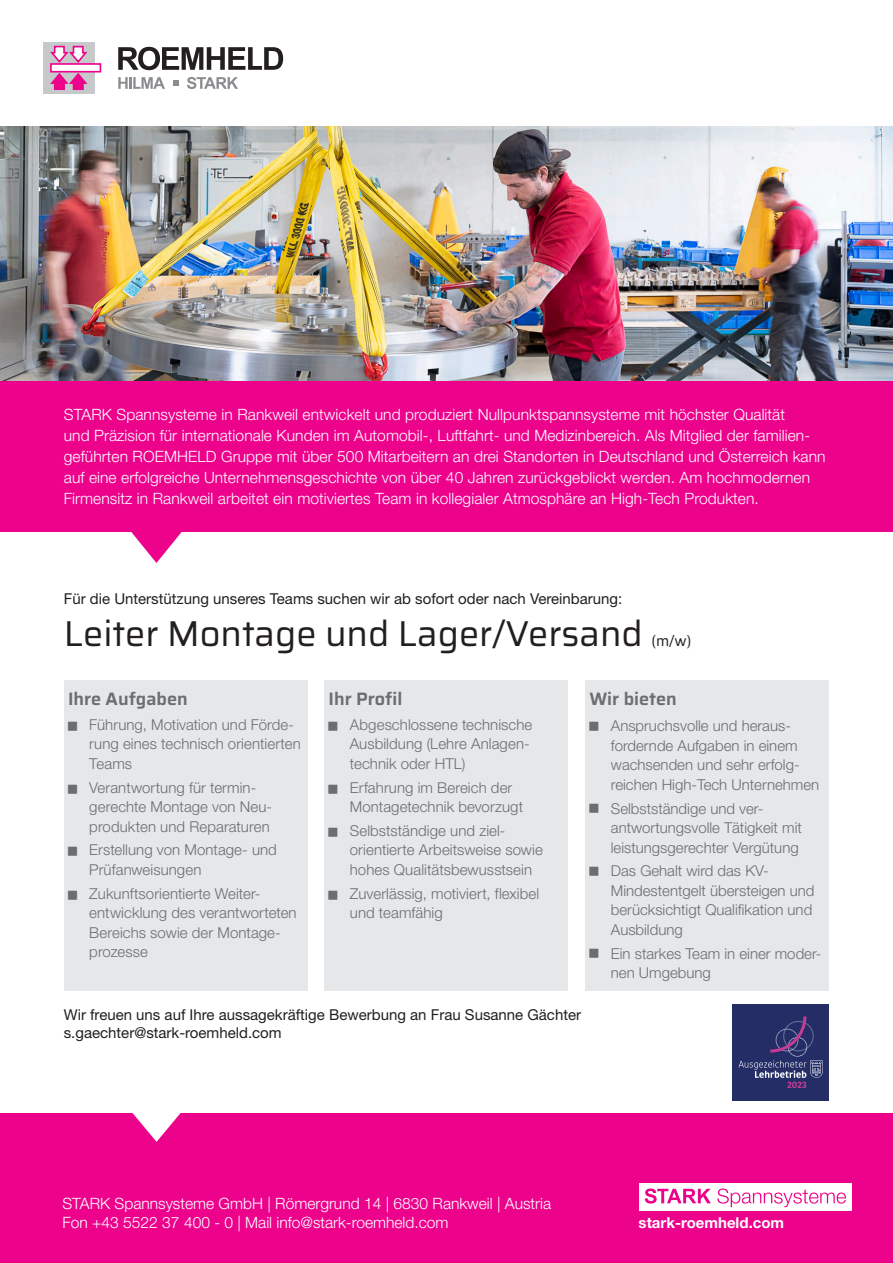
<style>
.page{position:relative;width:893px;height:1263px;background:#fff}
.page>*{position:absolute;margin:0;border:0;box-sizing:border-box;transform-origin:0 0}
.t1{font:36px "Saira";color:#231f20}
.t2{font:600 18px "Saira";color:#6c6d70}
.t3{font:300 15.6px/21px "Helvetica Neue LT Std";letter-spacing:.005em;color:#fff}
.t4{font:300 15px/19.5px "Helvetica Neue LT Std";color:#6c6d70}
.t5{font:15px/18px "Helvetica Neue LT Std";color:#231f20}
.t6{font:700 15px "Helvetica Neue LT Std";color:#fff}
.t7{font:15px "Saira";color:#231f20}
</style>
<div class="page">
<div style="left:43px;top:42px;width:52px;height:52px;background:#c7c8ca"></div>
<div style="left:50px;top:63px;width:51px;height:10px;background:#fff;border:2px solid #ed028c"></div>
<svg style="left:50px;top:45px;width:39px;height:19px"></svg>
<svg style="left:50px;top:72px;width:39px;height:18px"></svg>
<svg style="left:118px;top:47px;width:165px;height:23px"></svg>
<svg style="left:118px;top:77px;width:47px;height:12px"></svg>
<svg style="left:187px;top:77px;width:51px;height:12px"></svg>
<svg style="left:173px;top:80px;width:6px;height:6px"></svg>
<img style="left:0;top:126px;width:893px;height:255px">
<div style="left:0;top:381px;width:893px;height:151px;background:#ed028c"></div>
<svg style="left:131px;top:532px;width:51px;height:31px"></svg>
<div style="left:585px;top:680px;width:244px;height:311px;background:#e6e7e9"></div>
<div style="left:324px;top:680px;width:244px;height:311px;background:#e6e7e9"></div>
<div style="left:64px;top:680px;width:244px;height:311px;background:#e6e7e9"></div>
<div style="left:0;top:1114px;width:893px;height:149px;background:#ed028c"></div>
<svg style="left:132px;top:1113px;width:49px;height:29px"></svg>
<div style="left:639px;top:1183px;width:212px;height:28px;background:#fff"></div>
<svg style="left:717px;top:1188px;width:129px;height:19px"></svg>
<svg style="left:645px;top:1188px;width:66px;height:15px"></svg>
<div style="left:732px;top:1004px;width:97px;height:97px;background:#242d66"></div>
<svg style="left:739px;top:1016px;width:84px;height:72px"></svg>
<p class="t3" style="left:64px;top:403px;width:763px">STARK Spannsysteme in Rankweil entwickelt und produziert Nullpunktspannsysteme mit höchster Qualität<br>und Präzision für internationale Kunden im Automobil-, Luftfahrt- und Medizinbereich. Als Mitglied der familien&shy;geführten ROEMHELD Gruppe mit über 500 Mitarbeitern an drei Standorten in Deutschland und Österreich kann auf eine erfolgreiche Unternehmensgeschichte von über 40 Jahren zurückgeblickt werden. Am hochmodernen Firmensitz in Rankweil arbeitet ein motiviertes Team in kollegialer Atmosphäre an High-Tech Produkten.</p>
<p class="t5" style="left:64px;top:589px;width:560px">Für die Unterstützung unseres Teams suchen wir ab sofort oder nach Vereinbarung:</p>
<h1 class="t1" style="left:64px;top:606px;width:581px">Leiter Montage und Lager/Versand</h1>
<p class="t7" style="left:651px;top:629px;width:42px">(m/w)</p>
<p class="t2" style="left:68px;top:684px;width:121px">Ihre Aufgaben</p>
<p class="t4" style="left:89px;top:714px;width:213px">Führung, Motivation und Förde&shy;rung eines technisch orientierten<br>Teams</p>
<p class="t4" style="left:89px;top:777px;width:184px">Verantwortung für termin&shy;gerechte Montage von Neu&shy;produkten und Reparaturen</p>
<p class="t4" style="left:89px;top:840px;width:189px">Erstellung von Montage- und<br>Prüfanweisungen</p>
<p class="t4" style="left:89px;top:883px;width:209px">Zukunftsorientierte Weiter&shy;entwicklung des verantworteten<br>Bereichs sowie der Montage&shy;prozesse</p>
<p class="t2" style="left:329px;top:684px;width:75px">Ihr Profil</p>
<p class="t4" style="left:350px;top:714px;width:184px">Abgeschlossene technische<br>Ausbildung (Lehre Anlagen&shy;technik oder HTL)</p>
<p class="t4" style="left:350px;top:777px;width:175px">Erfahrung im Bereich der<br>Montagetechnik bevorzugt</p>
<p class="t4" style="left:350px;top:820px;width:194px">Selbstständige und ziel&shy;orientierte Arbeitsweise sowie hohes Qualitätsbewusstsein</p>
<p class="t4" style="left:350px;top:883px;width:191px">Zuverlässig, motiviert, flexibel und teamfähig</p>
<p class="t2" style="left:590px;top:684px;width:89px">Wir bieten</p>
<p class="t4" style="left:611px;top:716px;width:210px">Anspruchsvolle und heraus&shy;fordernde Aufgaben in einem wachsenden und sehr erfolg&shy;reichen High-Tech Unternehmen</p>
<p class="t4" style="left:611px;top:798px;width:192px">Selbstständige und ver&shy;antwortungsvolle Tätigkeit mit leistungsgerechter Vergütung</p>
<p class="t4" style="left:611px;top:861px;width:205px">Das Gehalt wird das KV-<br>Mindestentgelt übersteigen und berücksichtigt Qualifikation und<br>Ausbildung</p>
<p class="t4" style="left:611px;top:943px;width:212px">Ein starkes Team in einer moder&shy;nen Umgebung</p>
<p class="t5" style="left:64px;top:1005px;width:519px">Wir freuen uns auf Ihre aussagekräftige Bewerbung an Frau Susanne Gächter s.gaechter@stark-roemheld.com</p>
<p class="t3" style="left:62px;top:1194px;width:490px;line-height:18.8px">STARK Spannsysteme GmbH | Römergrund 14 | 6830 Rankweil | Austria<br>Fon +43 5522 37 400 - 0 | Mail info@stark-roemheld.com</p>
<p class="t6" style="left:639px;top:1213px;width:147px">stark-roemheld.com</p>
</div>
